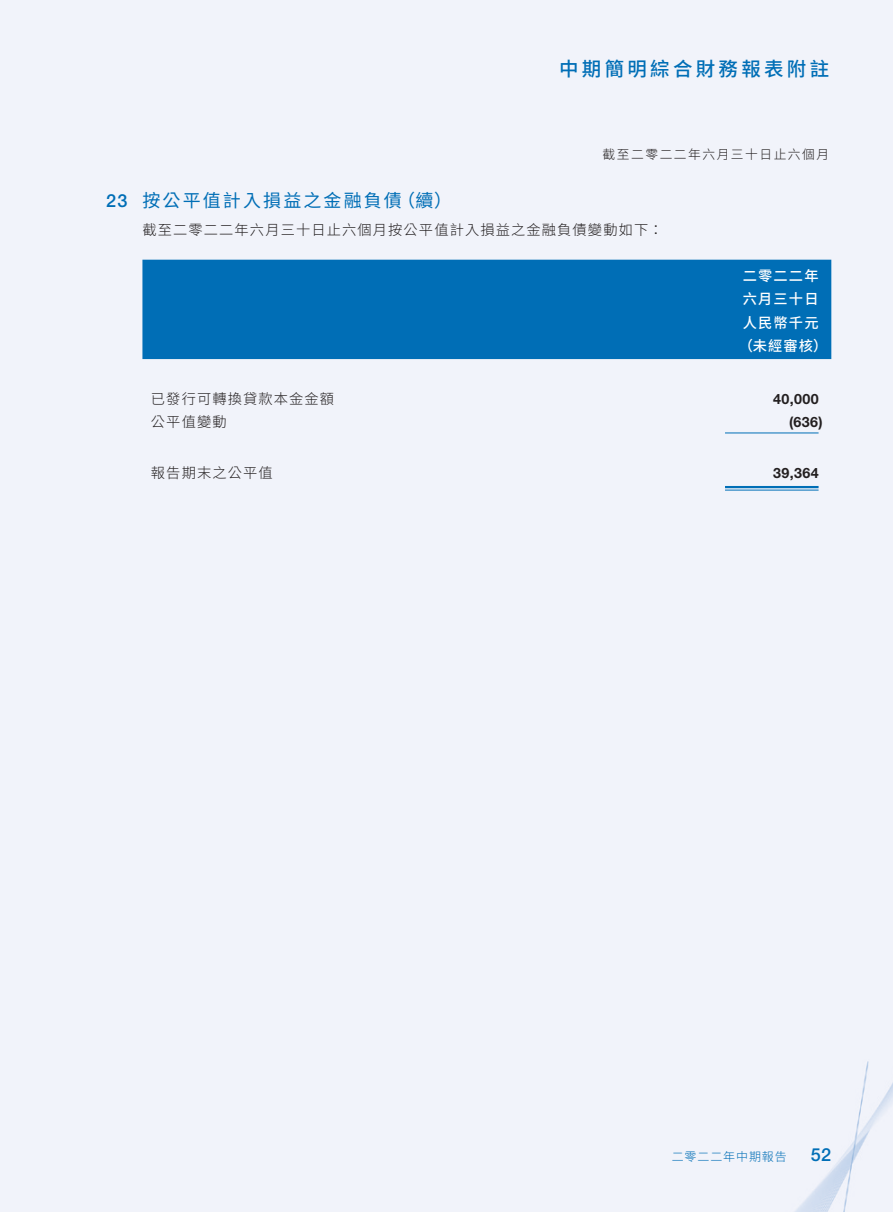
<style>
.page{position:relative;width:893px;height:1212px;background:#fff}
.page>*{position:absolute;margin:0;border:0;box-sizing:border-box;transform-origin:0 0}
.t1{font:500 19.5px "Source Han Sans TC";letter-spacing:.17em;color:#006eb6}
.Heading_1{font:18px "Source Han Sans TC";letter-spacing:.12em;color:#006eb6}
.Heading_1-2{font:500 18px "Helvetica Neue LT Std";color:#006eb6}
.Body_Text{font:300 14.25px "Source Han Sans TC";letter-spacing:.08em;color:#231f20}
.Body_Text-2{font:500 14.25px "Source Han Sans TC";letter-spacing:.08em;color:#fff}
.Body_Text-3{font:700 14.25px "Helvetica Neue LT Std";letter-spacing:.03em;color:#231f20}
.t2{font:300 12.75px "Source Han Sans TC";letter-spacing:.12em;color:#231f20}
.t3{font:300 12px "Source Han Sans TC";letter-spacing:.075em;color:#006eb6}
</style>
<div class="page">
<div style="left:142px;top:260px;width:689px;height:99px;background:#006eb6"></div>
<hr style="left:725px;top:433px;width:94px;height:1px;background:#006eb6">
<hr style="left:725px;top:486px;width:94px;height:2px;background:#006eb6">
<hr style="left:725px;top:490px;width:94px;height:1px;background:#006eb6">
<h1 class="t1" style="left:559px;top:58px;width:272px">中期簡明綜合財務報表附註</h1>
<p class="Heading_1-2" style="left:106px;top:190px;width:23px">23</p>
<p class="Heading_1" style="left:142px;top:190px;width:261px">按公平值計入損益之金融負債</p>
<p class="Heading_1" style="left:397px;top:190px;width:57px">（續(</p>
<p class="t2" style="left:603px;top:147px;width:228px">截至二零二二年六月三十日止六個月</p>
<p class="Body_Text" style="left:142px;top:221px;width:522px">截至二零二二年六月三十日止六個月按公平值計入損益之金融負債變動如下：</p>
<p class="Body_Text-2" style="left:743px;top:268px;width:77px">二零二二年</p>
<p class="Body_Text-2" style="left:743px;top:291px;width:77px">六月三十日</p>
<p class="Body_Text-2" style="left:743px;top:314px;width:77px">人民幣千元</p>
<p class="Body_Text-2" style="left:739px;top:338px;width:90px">（未經審核(</p>
<p class="Body_Text" style="left:151px;top:391px;width:185px">已發行可轉換貸款本金金額</p>
<p class="Body_Text-3" style="left:773px;top:390px;width:47px">40,000</p>
<p class="Body_Text" style="left:151px;top:414px;width:77px">公平值變動</p>
<p class="Body_Text-3" style="left:789px;top:413px;width:35px">)636(</p>
<p class="Body_Text" style="left:151px;top:465px;width:123px">報告期末之公平值</p>
<p class="Body_Text-3" style="left:773px;top:464px;width:47px">39,364</p>
<p class="t3" style="left:672px;top:1149px;width:117px">二零二二年中期報告</p>
<p class="Heading_1-2" style="left:811px;top:1144px;width:22px">52</p>
</div>
